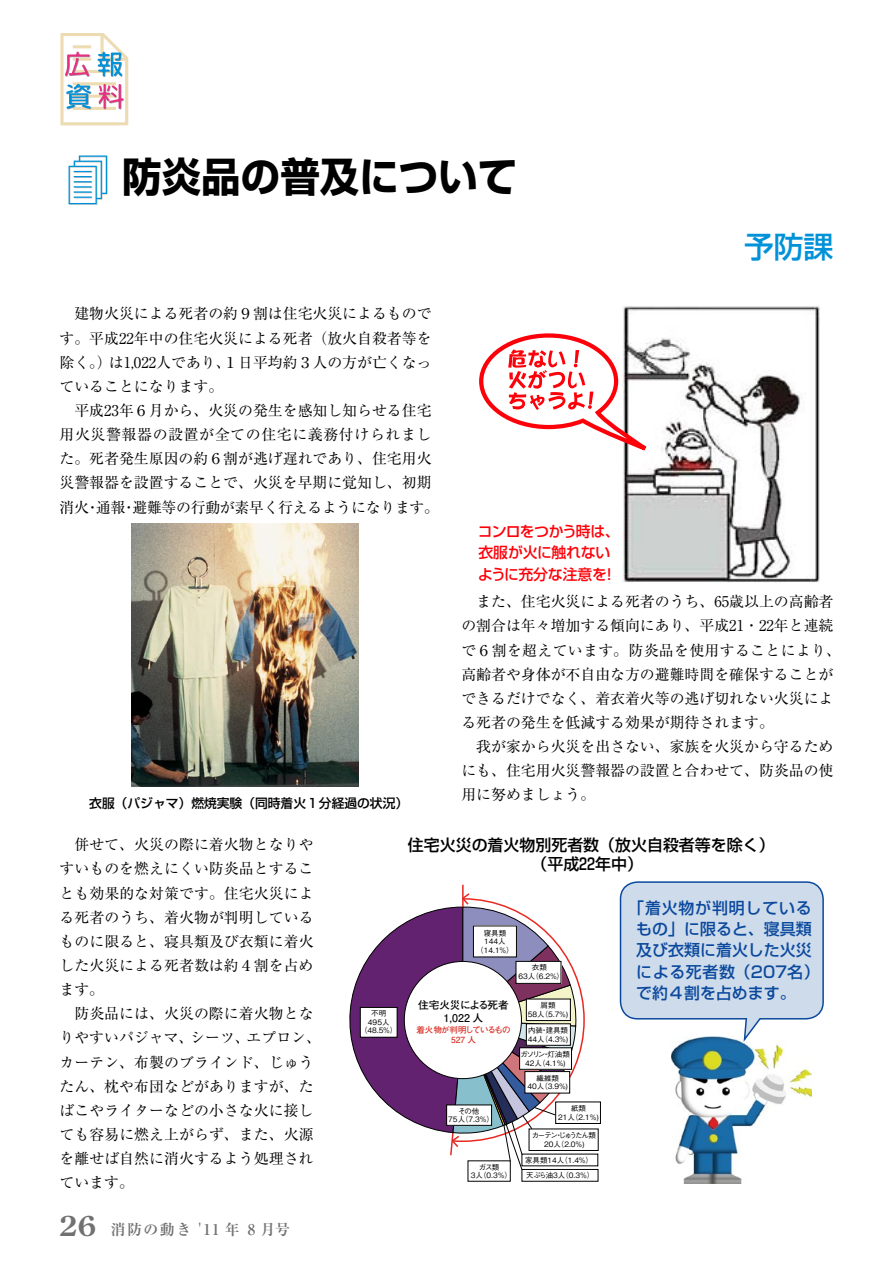
<style>
.page{position:relative;width:893px;height:1263px;background:#fff}
.page>*{position:absolute;margin:0;border:0;box-sizing:border-box;transform-origin:0 0}
.t1{font:700 40.35px "Shin Go Pro";color:#000}
.t2{font:500 29.7px "Shin Go Pro";color:#0092d8}
.t3{font:500 15.9px/21.3px "Shin Go Pro";color:#0b499d}
.t4{font:500 15.9px/19.2px "Shin Go Pro";color:#000;text-align:center}
.t5{font:14.85px/24.2px "Ryumin Pro";color:#000;text-align:justify}
.t6{font:500 14.85px/21.5px "Shin Go Pro";letter-spacing:-.025em;color:#fe0009}
.t7{font:700 14.85px "Ryumin Pro";letter-spacing:.1em;color:#727172}
.t8{font:500 12.75px "Shin Go Pro";color:#000}
.t9{font:700 10.65px/12.8px "Futo Go B101 Pro";color:#000;text-align:center}
.t10{font:700 8.55px/10.6px "Futo Go B101 Pro";letter-spacing:-.07em;color:#d92e24;text-align:center}
.t11{font:500 7.5px/8.6px "Gothic BBB Pro";color:#000;text-align:center}
.t12{font:500 7.5px/8.6px "Gothic BBB Pro";letter-spacing:-.15em;color:#000;text-align:center}
.s1{font-family:"Century Old Style";font-size:27.6px}
</style>
<div class="page">
<svg style="left:69px;top:155px;width:39px;height:50px"></svg>
<img style="left:132px;top:523px;width:226px;height:264px">
<img style="left:622px;top:306px;width:198px;height:277px">
<svg style="left:479px;top:331px;width:170px;height:122px"></svg>
<hr style="left:462px;top:885px;width:2px;height:22px;background:#e72922">
<div style="left:555px;top:1101px;width:46px;height:23px;border:1px solid #000"></div>
<svg style="left:349px;top:892px;width:237px;height:278px"></svg>
<img style="left:671px;top:1037px;width:141px;height:146px">
<div style="left:620px;top:882px;width:203px;height:137px;background:#cedbeb;border-radius:17px"></div>
<div style="left:620px;top:881px;width:204px;height:138px;border:2px solid #0b499d;border-radius:17px"></div>
<svg style="left:743px;top:1016px;width:20px;height:28px"></svg>
<svg style="left:60px;top:33px;width:68px;height:92px"></svg>
<h1 class="t1" style="left:122px;top:145px;width:397px">防炎品の普及について</h1>
<p class="t5" style="left:60px;top:301px;width:374px;text-indent:15px">建物火災による死者の約９割は住宅火災によるものです。平成22年中の住宅火災による死者（放火自殺者等を除く。）は1,022人であり、１日平均約３人の方が亡くなっていることになります。</p>
<p class="t5" style="left:60px;top:397px;width:381px;text-align:center">平成23年６月から、火災の発生を感知し知らせる住宅<br>用火災警報器の設置が全ての住宅に義務付けられました。死者発生原因の約６割が逃げ遅れであり、住宅用火災警報器を設置することで、火災を早期に覚知し、初期消火・通報・避難等の行動が素早く行えるようになります。</p>
<p class="t6" style="left:478px;top:519px;width:143px">コンロをつかう時は、衣服が火に触れないように充分な注意を！</p>
<h2 class="t2" style="left:744px;top:223px;width:91px">予防課</h2>
<p class="t8" style="left:89px;top:793px;width:320px">衣服（パジャマ）燃焼実験（同時着火１分経過の状況）</p>
<p class="t5" style="left:461px;top:589px;width:381px;text-align:left;text-indent:15px">また、住宅火災による死者のうち、65歳以上の高齢者の割合は年々増加する傾向にあり、平成21・22年と連続で６割を超えています。防炎品を使用することにより、高齢者や身体が不自由な方の避難時間を確保することができるだけでなく、着衣着火等の逃げ切れない火災による死者の発生を低減する効果が期待されます。</p>
<p class="t5" style="left:461px;top:733px;width:374px;text-indent:15px">我が家から火災を出さない、家族を火災から守るためにも、住宅用火災警報器の設置と合わせて、防炎品の使用に努めましょう。</p>
<p class="t5" style="left:60px;top:832px;width:256px;text-indent:15px">併せて、火災の際に着火物となりやすいものを燃えにくい防炎品とすることも効果的な対策です。住宅火災による死者のうち、着火物が判明しているものに限ると、寝具類及び衣類に着火した火災による死者数は約４割を占めます。</p>
<p class="t5" style="left:60px;top:1000px;width:263px;text-align:left;text-indent:15px">防炎品には、火災の際に着火物となりやすいパジャマ、シーツ、エプロン、カーテン、布製のブラインド、じゅうたん、枕や布団などがありますが、たばこやライターなどの小さな火に接しても容易に燃え上がらず、また、火源を離せば自然に消火するよう処理されています。</p>
<p class="t7" style="left:60px;top:1218px;width:232px"><span class="s1">26</span> 消防の動き '11 年 8 月号</p>
<p class="t11" style="left:360px;top:1008px;width:39px">不明<br>495人（48.5％）</p>
<p class="t4" style="left:408px;top:833px;width:368px">住宅火災の着火物別死者数（放火自殺者等を除く）（平成22年中）</p>
<p class="t11" style="left:476px;top:928px;width:39px">寝具類<br>144人（14.1％）</p>
<p class="t9" style="left:418px;top:997px;width:92px">住宅火災による死者<br>1,022 人</p>
<p class="t10" style="left:416px;top:1023px;width:96px">着火物が判明しているもの<br>527 人</p>
<p class="t11" style="left:448px;top:1106px;width:47px;text-align:left;text-indent:10px">その他<br>75人（7.3％）</p>
<p class="t11" style="left:471px;top:1162px;width:42px;text-align:left;text-indent:8px">ガス類<br>3人（0.3％）</p>
<p class="t11" style="left:518px;top:962px;width:47px">衣類<br>63人（6.2％）</p>
<p class="t11" style="left:528px;top:1000px;width:42px">屑類<br>58人（5.7％)</p>
<p class="t11" style="left:528px;top:1025px;width:42px;text-align:left">内装・建具類<br>44人（4.3％)</p>
<p class="t11" style="left:520px;top:1049px;width:51px">ガソリン・灯油類<br>42人（4.1％)</p>
<p class="t11" style="left:527px;top:1073px;width:42px">繊維類<br>40人（3.9％)</p>
<p class="t11" style="left:558px;top:1103px;width:42px">紙類<br>21人（2.1％)</p>
<p class="t12" style="left:532px;top:1130px;width:66px">カーテン・じゅうたん類<br>20人（2.0％)</p>
<p class="t11" style="left:525px;top:1155px;width:69px">家具類14人（1.4％）</p>
<p class="t11" style="left:526px;top:1170px;width:69px">天ぷら油3人（0.3％）</p>
<p class="t3" style="left:636px;top:895px;width:185px;text-indent:-8px">「着火物が判明しているもの」に限ると、寝具類及び衣類に着火した火災による死者数（207名）で約４割を占めます。</p>
</div>
